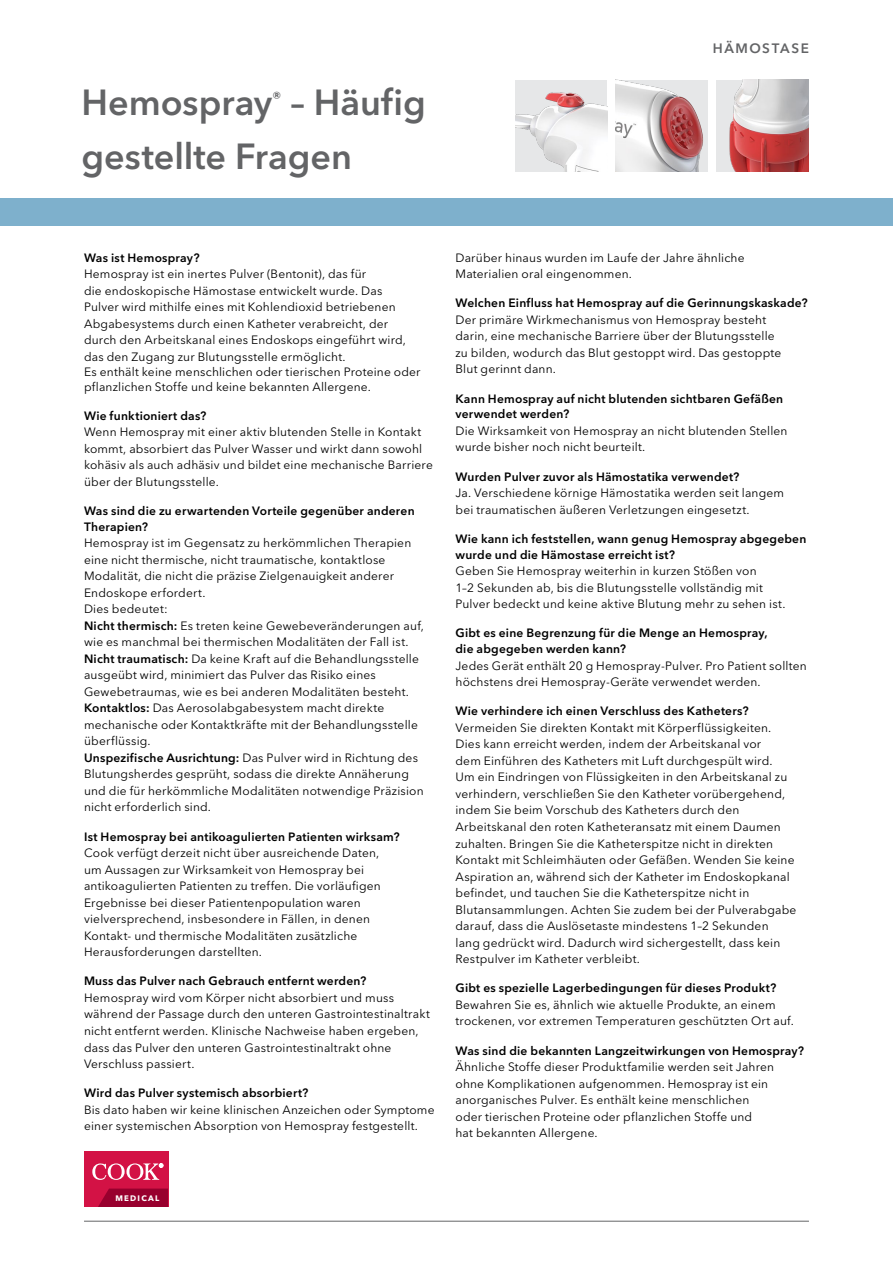
<style>
.page{position:relative;width:893px;height:1263px;background:#fff}
.page>*{position:absolute;margin:0;border:0;box-sizing:border-box;transform-origin:0 0}
.t1{font:600 36px/54px "Avenir Next LT Pro";color:#636466}
.t2{font:600 15.75px "Avenir Next LT Pro";color:#636466}
.t3{font:600 13.5px "Avenir Next LT Pro";letter-spacing:.12em;color:#636466}
.t4{font:12px/16.5px "Avenir Next LT Pro";letter-spacing:.015em;color:#000}
.t5{font:600 12px/15.8px "Avenir Next LT Pro";letter-spacing:.02em;color:#000}
.t6{font:700 7.95px "Avenir Next LT Pro";letter-spacing:.155em;color:#fff}
.s1{font-weight:600}
</style>
<div class="page">
<hr style="left:84px;top:1221px;width:725px;height:1px;background:#636466">
<div style="left:84px;top:1152px;width:84px;height:55px;background:#d31245"></div>
<svg style="left:98px;top:1188px;width:70px;height:19px"></svg>
<svg style="left:92px;top:1163px;width:71px;height:17px"></svg>
<img style="left:515px;top:80px;width:92px;height:92px">
<img style="left:616px;top:80px;width:92px;height:92px">
<img style="left:716px;top:80px;width:92px;height:92px">
<div style="left:0;top:199px;width:893px;height:27px;background:#7eb0cc"></div>
<h1 class="t1" style="left:82px;top:76px;width:346px;text-indent:209px">– Häufig gestellte Fragen</h1>
<h1 class="t1" style="left:82px;top:76px;width:192px">Hemospray</h1>
<h2 class="t2" style="left:272px;top:88px;width:11px">®</h2>
<p class="t3" style="left:713px;top:40px;width:98px">HÄMOSTASE</p>
<p class="t5" style="left:84px;top:249px;width:117px">Was ist Hemospray?</p>
<p class="t4" style="left:84px;top:266px;width:323px">Hemospray ist ein inertes Pulver (Bentonit), das für<br>die endoskopische Hämostase entwickelt wurde. Das Pulver wird mithilfe eines mit Kohlendioxid betriebenen Abgabesystems durch einen Katheter verabreicht, der durch den Arbeitskanal eines Endoskops eingeführt wird, das den Zugang zur Blutungsstelle ermöglicht.</p>
<p class="t4" style="left:84px;top:364px;width:338px;line-height:15px">Es enthält keine menschlichen oder tierischen Proteine oder pflanzlichen Stoffe und keine bekannten Allergene.</p>
<p class="t5" style="left:84px;top:408px;width:124px">Wie funktioniert das?</p>
<p class="t4" style="left:84px;top:424px;width:350px">Wenn Hemospray mit einer aktiv blutenden Stelle in Kontakt kommt, absorbiert das Pulver Wasser und wirkt dann sowohl kohäsiv als auch adhäsiv und bildet eine mechanische Barriere über der Blutungsstelle.</p>
<p class="t5" style="left:84px;top:503px;width:332px">Was sind die zu erwartenden Vorteile gegenüber anderen<br>Therapien?</p>
<p class="t4" style="left:84px;top:535px;width:341px">Hemospray ist im Gegensatz zu herkömmlichen Therapien eine nicht thermische, nicht traumatische, kontaktlose Modalität, die nicht die präzise Zielgenauigkeit anderer Endoskope erfordert.<br>Dies bedeutet:<br><span class="s1">Nicht thermisch:</span> Es treten keine Gewebeveränderungen auf, wie es manchmal bei thermischen Modalitäten der Fall ist.<br><span class="s1">Nicht traumatisch:</span> Da keine Kraft auf die Behandlungsstelle ausgeübt wird, minimiert das Pulver das Risiko eines Gewebetraumas, wie es bei anderen Modalitäten besteht.<br><span class="s1">Kontaktlos:</span> Das Aerosolabgabesystem macht direkte mechanische oder Kontaktkräfte mit der Behandlungsstelle überflüssig.<br><span class="s1">Unspezifische Ausrichtung:</span> Das Pulver wird in Richtung des Blutungsherdes gesprüht, sodass die direkte Annäherung und die für herkömmliche Modalitäten notwendige Präzision nicht erforderlich sind.</p>
<p class="t5" style="left:84px;top:828px;width:317px">Ist Hemospray bei antikoagulierten Patienten wirksam?</p>
<p class="t4" style="left:84px;top:845px;width:298px">Cook verfügt derzeit nicht über ausreichende Daten, um Aussagen zur Wirksamkeit von Hemospray bei antikoagulierten Patienten zu treffen. Die vorläufigen Ergebnisse bei dieser Patientenpopulation waren vielversprechend, insbesondere in Fällen, in denen Kontakt- und thermische Modalitäten zusätzliche Herausforderungen darstellten.</p>
<p class="t5" style="left:84px;top:973px;width:284px">Muss das Pulver nach Gebrauch entfernt werden?</p>
<p class="t4" style="left:84px;top:989px;width:347px">Hemospray wird vom Körper nicht absorbiert und muss während der Passage durch den unteren Gastrointestinaltrakt nicht entfernt werden. Klinische Nachweise haben ergeben, dass das Pulver den unteren Gastrointestinaltrakt ohne Verschluss passiert.</p>
<p class="t5" style="left:84px;top:1085px;width:226px">Wird das Pulver systemisch absorbiert?</p>
<p class="t4" style="left:84px;top:1101px;width:352px">Bis dato haben wir keine klinischen Anzeichen oder Symptome einer systemischen Absorption von Hemospray festgestellt.</p>
<p class="t4" style="left:455px;top:249px;width:291px">Darüber hinaus wurden im Laufe der Jahre ähnliche<br>Materialien oral eingenommen.</p>
<p class="t5" style="left:455px;top:295px;width:354px">Welchen Einfluss hat Hemospray auf die Gerinnungskaskade?</p>
<p class="t4" style="left:455px;top:311px;width:327px">Der primäre Wirkmechanismus von Hemospray besteht darin, eine mechanische Barriere über der Blutungsstelle zu bilden, wodurch das Blut gestoppt wird. Das gestoppte Blut gerinnt dann.</p>
<p class="t5" style="left:455px;top:391px;width:329px">Kann Hemospray auf nicht blutenden sichtbaren Gefäßen verwendet werden?</p>
<p class="t4" style="left:455px;top:422px;width:334px">Die Wirksamkeit von Hemospray an nicht blutenden Stellen wurde bisher noch nicht beurteilt.</p>
<p class="t5" style="left:455px;top:469px;width:285px">Wurden Pulver zuvor als Hämostatika verwendet?</p>
<p class="t4" style="left:455px;top:485px;width:330px">Ja. Verschiedene körnige Hämostatika werden seit langem bei traumatischen äußeren Verletzungen eingesetzt.</p>
<p class="t5" style="left:455px;top:531px;width:352px">Wie kann ich feststellen, wann genug Hemospray abgegeben wurde und die Hämostase erreicht ist?</p>
<p class="t4" style="left:455px;top:563px;width:332px">Geben Sie Hemospray weiterhin in kurzen Stößen von<br>1–2 Sekunden ab, bis die Blutungsstelle vollständig mit<br>Pulver bedeckt und keine aktive Blutung mehr zu sehen ist.</p>
<p class="t5" style="left:455px;top:625px;width:314px">Gibt es eine Begrenzung für die Menge an Hemospray, die abgegeben werden kann?</p>
<p class="t4" style="left:455px;top:657px;width:353px">Jedes Gerät enthält 20 g Hemospray-Pulver. Pro Patient sollten höchstens drei Hemospray-Geräte verwendet werden.</p>
<p class="t5" style="left:455px;top:703px;width:295px">Wie verhindere ich einen Verschluss des Katheters?</p>
<p class="t4" style="left:455px;top:719px;width:342px">Vermeiden Sie direkten Kontakt mit Körperflüssigkeiten.<br>Dies kann erreicht werden, indem der Arbeitskanal vor<br>dem Einführen des Katheters mit Luft durchgespült wird.<br>Um ein Eindringen von Flüssigkeiten in den Arbeitskanal zu verhindern, verschließen Sie den Katheter vorübergehend, indem Sie beim Vorschub des Katheters durch den Arbeitskanal den roten Katheteransatz mit einem Daumen zuhalten. Bringen Sie die Katheterspitze nicht in direkten Kontakt mit Schleimhäuten oder Gefäßen. Wenden Sie keine Aspiration an, während sich der Katheter im Endoskopkanal befindet, und tauchen Sie die Katheterspitze nicht in Blutansammlungen. Achten Sie zudem bei der Pulverabgabe darauf, dass die Auslösetaste mindestens 1–2 Sekunden<br>lang gedrückt wird. Dadurch wird sichergestellt, dass kein Restpulver im Katheter verbleibt.</p>
<p class="t5" style="left:455px;top:980px;width:322px">Gibt es spezielle Lagerbedingungen für dieses Produkt?</p>
<p class="t4" style="left:455px;top:996px;width:340px">Bewahren Sie es, ähnlich wie aktuelle Produkte, an einem trockenen, vor extremen Temperaturen geschützten Ort auf.</p>
<p class="t5" style="left:455px;top:1042px;width:350px">Was sind die bekannten Langzeitwirkungen von Hemospray?</p>
<p class="t4" style="left:455px;top:1058px;width:320px">Ähnliche Stoffe dieser Produktfamilie werden seit Jahren ohne Komplikationen aufgenommen. Hemospray ist ein anorganisches Pulver. Es enthält keine menschlichen oder tierischen Proteine oder pflanzlichen Stoffe und<br>hat bekannten Allergene.</p>
<p class="t6" style="left:115px;top:1193px;width:45px">MEDICAL</p>
</div>
